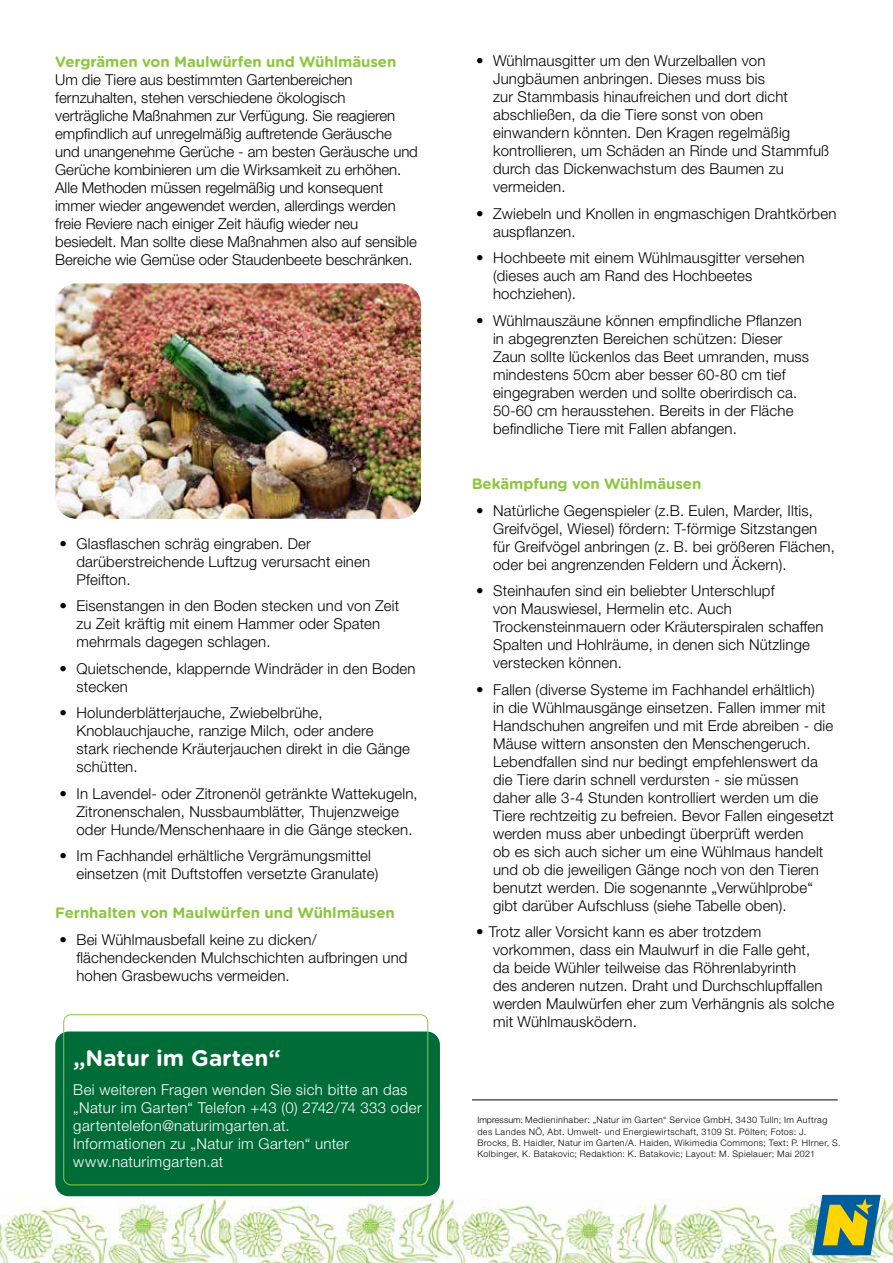
<style>
.page{position:relative;width:893px;height:1263px;background:#fff}
.page>*{position:absolute;margin:0;border:0;box-sizing:border-box;transform-origin:0 0}
.t1{font:700 22.5px "Gotham Rounded";color:#fff}
.t2{font:300 15px/18px "Helvetica Neue LT Pro";letter-spacing:.01em;color:#000}
.t3{font:300 15px/18px "Helvetica Neue LT Pro";letter-spacing:.025em;color:#fff}
.t4{font:700 15px "Gotham Rounded";letter-spacing:-.005em;color:#8dc63f}
.t5{font:300 9px/11.6px "Helvetica Neue LT Pro";letter-spacing:.045em;color:#000}
</style>
<div class="page">
<img style="left:0;top:1198px;width:893px;height:65px">
<hr style="left:472px;top:1099px;width:366px;height:1px;background:#000">
<div style="left:55px;top:1031px;width:385px;height:165px;background:#006d38;border-radius:13px"></div>
<div style="left:63px;top:1014px;width:365px;height:171px;border:1px solid #8dc63f;border-radius:7px"></div>
<img style="left:55px;top:283px;width:366px;height:236px">
<svg style="left:812px;top:1195px;width:69px;height:60px;background:#719872"></svg>
<p class="t4" style="left:55px;top:51px;width:343px">Vergrämen von Maulwürfen und Wühlmäusen</p>
<p class="t2" style="left:55px;top:71px;width:364px">Um die Tiere aus bestimmten Gartenbereichen fernzuhalten, stehen verschiedene ökologisch verträgliche Maßnahmen zur Verfügung. Sie reagieren empfindlich auf unregelmäßig auftretende Geräusche und unangenehme Gerüche - am besten Geräusche und Gerüche kombinieren um die Wirksamkeit zu erhöhen.<br>Alle Methoden müssen regelmäßig und konsequent immer wieder angewendet werden, allerdings werden freie Reviere nach einiger Zeit häufig wieder neu besiedelt. Man sollte diese Maßnahmen also auf sensible Bereiche wie Gemüse oder Staudenbeete beschränken.</p>
<p class="t2" style="left:77px;top:534px;width:295px;text-indent:-17px">• Glasflaschen schräg eingraben. Der darüberstreichende Luftzug verursacht einen<br>Pfeifton.</p>
<p class="t2" style="left:77px;top:596px;width:324px;text-indent:-17px">• Eisenstangen in den Boden stecken und von Zeit zu Zeit kräftig mit einem Hammer oder Spaten mehrmals dagegen schlagen.</p>
<p class="t2" style="left:76px;top:659px;width:341px;text-indent:-17px">• Quietschende, klappernde Windräder in den Boden stecken</p>
<p class="t2" style="left:76px;top:703px;width:335px;text-indent:-17px">• Holunderblätterjauche, Zwiebelbrühe, Knoblauchjauche, ranzige Milch, oder andere<br>stark riechende Kräuterjauchen direkt in die Gänge schütten.</p>
<p class="t2" style="left:76px;top:784px;width:343px;text-indent:-17px">• In Lavendel- oder Zitronenöl getränkte Wattekugeln,<br>Zitronenschalen, Nussbaumblätter, Thujenzweige oder Hunde/Menschenhaare in die Gänge stecken.</p>
<p class="t2" style="left:76px;top:846px;width:303px;text-indent:-17px">• Im Fachhandel erhältliche Vergrämungsmittel einsetzen (mit Duftstoffen versetzte Granulate)</p>
<p class="t4" style="left:55px;top:902px;width:341px">Fernhalten von Maulwürfen und Wühlmäusen</p>
<p class="t2" style="left:76px;top:930px;width:333px;text-indent:-17px">• Bei Wühlmausbefall keine zu dicken/ flächendeckenden Mulchschichten aufbringen und hohen Grasbewuchs vermeiden.</p>
<h1 class="t1" style="left:73px;top:1042px;width:209px">„Natur im Garten“</h1>
<p class="t3" style="left:73px;top:1080px;width:350px">Bei weiteren Fragen wenden Sie sich bitte an das „Natur im Garten“ Telefon +43 (0) 2742/74 333 oder gartentelefon@naturimgarten.at.<br>Informationen zu „Natur im Garten“ unter www.naturimgarten.at</p>
<p class="t2" style="left:493px;top:51px;width:338px;text-indent:-17px">• Wühlmausgitter um den Wurzelballen von Jungbäumen anbringen. Dieses muss bis<br>zur Stammbasis hinaufreichen und dort dicht abschließen, da die Tiere sonst von oben einwandern könnten. Den Kragen regelmäßig kontrollieren, um Schäden an Rinde und Stammfuß durch das Dickenwachstum des Baumen zu vermeiden.</p>
<p class="t2" style="left:493px;top:204px;width:345px;text-indent:-17px">• Zwiebeln und Knollen in engmaschigen Drahtkörben auspflanzen.</p>
<p class="t2" style="left:493px;top:248px;width:313px;text-indent:-17px">• Hochbeete mit einem Wühlmausgitter versehen (dieses auch am Rand des Hochbeetes hochziehen).</p>
<p class="t2" style="left:493px;top:311px;width:318px;text-indent:-17px">• Wühlmauszäune können empfindliche Pflanzen in abgegrenzten Bereichen schützen: Dieser Zaun sollte lückenlos das Beet umranden, muss mindestens 50cm aber besser 60-80 cm tief eingegraben werden und sollte oberirdisch ca.<br>50-60 cm herausstehen. Bereits in der Fläche befindliche Tiere mit Fallen abfangen.</p>
<p class="t4" style="left:472px;top:473px;width:231px">Bekämpfung von Wühlmäusen</p>
<p class="t2" style="left:493px;top:501px;width:343px;text-indent:-17px">• Natürliche Gegenspieler (z.B. Eulen, Marder, Iltis, Greifvögel, Wiesel) fördern: T-förmige Sitzstangen für Greifvögel anbringen (z. B. bei größeren Flächen, oder bei angrenzenden Feldern und Äckern).</p>
<p class="t2" style="left:493px;top:581px;width:332px;text-indent:-17px">• Steinhaufen sind ein beliebter Unterschlupf<br>von Mauswiesel, Hermelin etc. Auch Trockensteinmauern oder Kräuterspiralen schaffen Spalten und Hohlräume, in denen sich Nützlinge verstecken können.</p>
<p class="t2" style="left:493px;top:680px;width:342px;text-indent:-17px">• Fallen (diverse Systeme im Fachhandel erhältlich)<br>in die Wühlmausgänge einsetzen. Fallen immer mit Handschuhen angreifen und mit Erde abreiben - die Mäuse wittern ansonsten den Menschengeruch.<br>Lebendfallen sind nur bedingt empfehlenswert da die Tiere darin schnell verdursten - sie müssen daher alle 3-4 Stunden kontrolliert werden um die Tiere rechtzeitig zu befreien. Bevor Fallen eingesetzt werden muss aber unbedingt überprüft werden<br>ob es sich auch sicher um eine Wühlmaus handelt und ob die jeweiligen Gänge noch von den Tieren benutzt werden. Die sogenannte „Verwühlprobe“ gibt darüber Aufschluss (siehe Tabelle oben).</p>
<p class="t2" style="left:493px;top:922px;width:343px;text-indent:-17px">• Trotz aller Vorsicht kann es aber trotzdem vorkommen, dass ein Maulwurf in die Falle geht,<br>da beide Wühler teilweise das Röhrenlabyrinth<br>des anderen nutzen. Draht und Durchschlupffallen werden Maulwürfen eher zum Verhängnis als solche mit Wühlmausködern.</p>
<p class="t5" style="left:477px;top:1114px;width:365px">Impressum: Medieninhaber: „Natur im Garten“ Service GmbH, 3430 Tulln; Im Auftrag des Landes NÖ, Abt. Umwelt- und Energiewirtschaft, 3109 St. Pölten; Fotos: J.<br>Brocks, B. Haidler, Natur im Garten/A. Haiden, Wikimedia Commons; Text: P. HIrner, S.<br>Kolbinger, K. Batakovic; Redaktion: K. Batakovic; Layout: M. Spielauer; Mai 2021</p>
</div>
